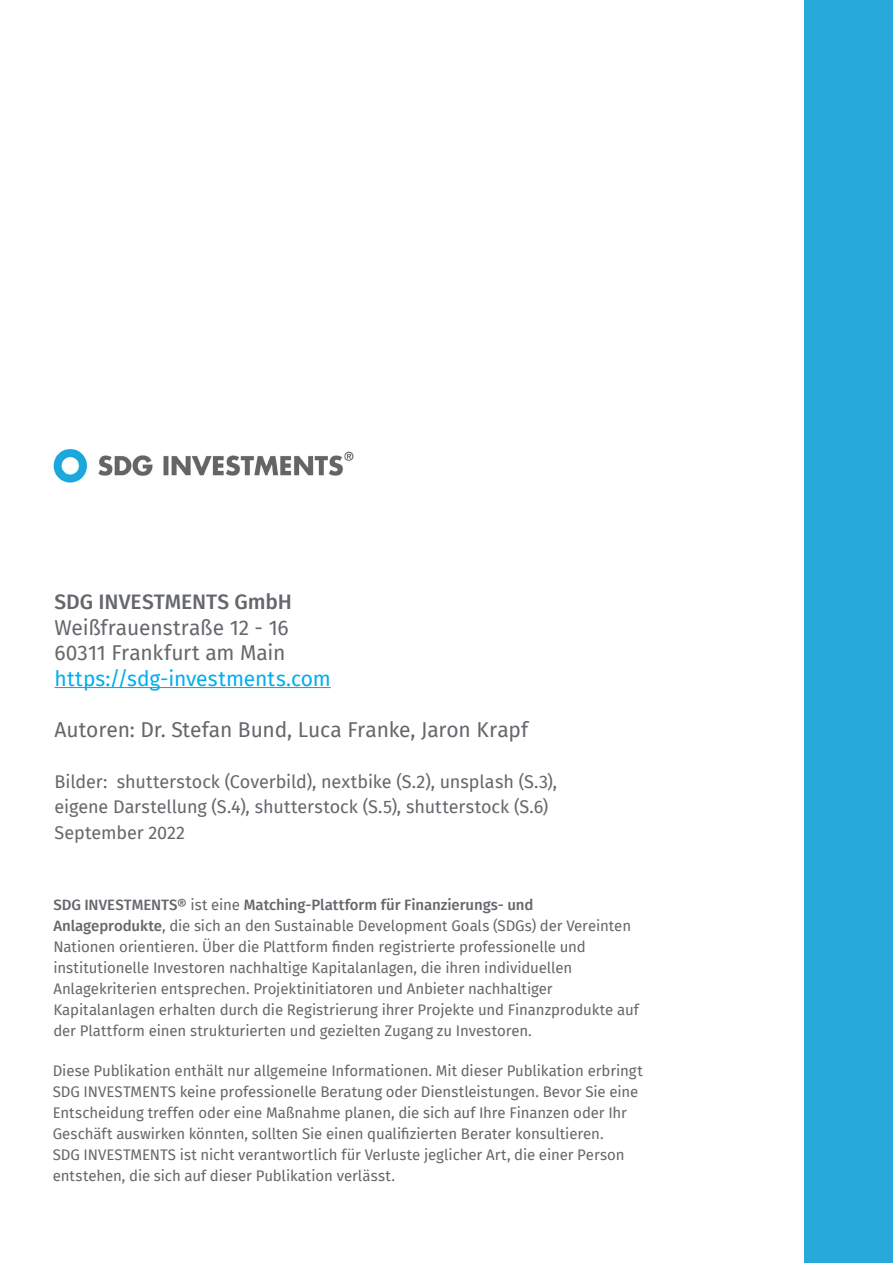
<style>
.page{position:relative;width:893px;height:1263px;background:#fff}
.page>*{position:absolute;margin:0;border:0;box-sizing:border-box;transform-origin:0 0}
.t1{font:21px/25.5px "Fira Sans";letter-spacing:-.005em;color:#64676b}
.t2{font:21px "Fira Sans";color:#00aeef}
.t3{font:500 21px "Fira Sans";letter-spacing:-.005em;color:#64676b}
.t4{font:18px/25.5px "Fira Sans";letter-spacing:-.005em;color:#64676b}
.t5{font:15px/21px "Fira Sans";letter-spacing:-.005em;color:#64676b}
.s1{font-weight:500}
</style>
<div class="page">
<img style="left:53px;top:449px;width:301px;height:34px">
<div style="left:805px;top:0;width:88px;height:1263px;background:#28a9dc"></div>
<hr style="left:55px;top:687px;width:276px;height:1px;background:#00aeef">
<h1 class="t3" style="left:55px;top:585px;width:239px">SDG INVESTMENTS GmbH</h1>
<h1 class="t1" style="left:55px;top:614px;width:236px">Weißfrauenstraße 12 - 16<br>60311 Frankfurt am Main</h1>
<h1 class="t2" style="left:55px;top:663px;width:278px">https://sdg-investments.com</h1>
<h1 class="t1" style="left:55px;top:716px;width:475px">Autoren: Dr. Stefan Bund, Luca Franke, Jaron Krapf</h1>
<p class="t4" style="left:55px;top:768px;width:504px">Bilder: shutterstock (Coverbild), nextbike (S.2), unsplash (S.3), eigene Darstellung (S.4), shutterstock (S.5), shutterstock (S.6)<br>September 2022</p>
<p class="t5" style="left:53px;top:894px;width:587px"><span class="s1">SDG INVESTMENTS®</span> ist eine <span class="s1">Matching-Plattform für Finanzierungs- und Anlageprodukte</span>, die sich an den Sustainable Development Goals (SDGs) der Vereinten Nationen orientieren. Über die Plattform finden registrierte professionelle und institutionelle Investoren nachhaltige Kapitalanlagen, die ihren individuellen Anlagekriterien entsprechen. Projektinitiatoren und Anbieter nachhaltiger Kapitalanlagen erhalten durch die Registrierung ihrer Projekte und Finanzprodukte auf der Plattform einen strukturierten und gezielten Zugang zu Investoren.</p>
<p class="t5" style="left:53px;top:1060px;width:592px">Diese Publikation enthält nur allgemeine Informationen. Mit dieser Publikation erbringt SDG INVESTMENTS keine professionelle Beratung oder Dienstleistungen. Bevor Sie eine Entscheidung treffen oder eine Maßnahme planen, die sich auf Ihre Finanzen oder Ihr Geschäft auswirken könnten, sollten Sie einen qualifizierten Berater konsultieren.<br>SDG INVESTMENTS ist nicht verantwortlich für Verluste jeglicher Art, die einer Person entstehen, die sich auf dieser Publikation verlässt.</p>
</div>
